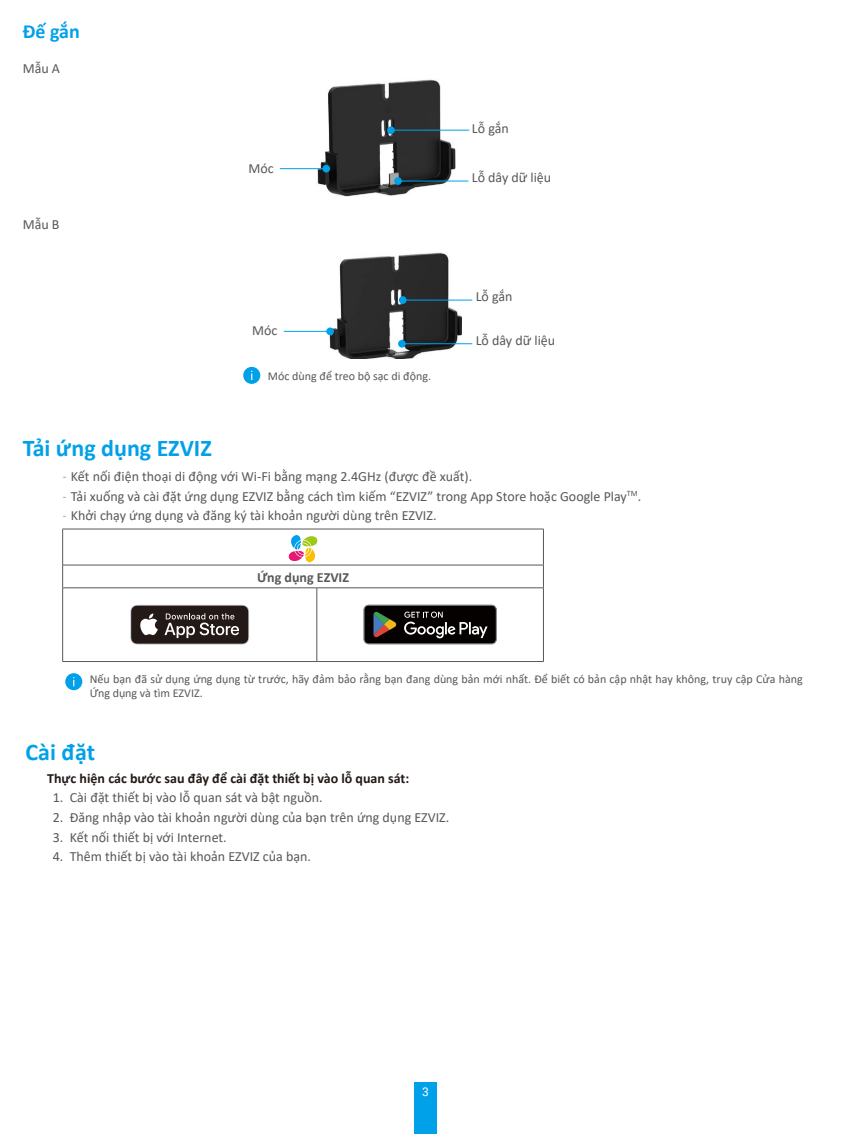
<style>
.page{position:relative;width:851px;height:1134px;background:#fff}
.page>*{position:absolute;margin:0;border:0;box-sizing:border-box;transform-origin:0 0}
.t1{font:700 24px "Calibri";color:#00a1e9}
.t2{font:700 20px "Calibri";color:#00a1e9}
.t3{font:14px "Calibri";color:#595857}
.t4{font:700 14px "Calibri";color:#231916}
.t5{font:700 14px "Calibri";color:#595857}
.t6{font:12px/14.4px "Calibri";color:#595857}
.t7{font:12px "Roboto";color:#fff}
.s1{font-family:"DIN Cond";font-weight:300}
</style>
<div class="page">
<div style="left:414px;top:1083px;width:23px;height:51px;background:#00a1e9"></div>
<img style="left:316px;top:79px;width:140px;height:118px">
<hr style="left:393px;top:130px;width:76px;height:1px;background:#00a1e8">
<hr style="left:399px;top:181px;width:69px;height:1px;background:#00a1e8">
<div style="left:387px;top:126px;width:8px;height:8px;background:#00a1e8;border-radius:50%"></div>
<div style="left:394px;top:177px;width:8px;height:8px;background:#00a1e8;border-radius:50%"></div>
<hr style="left:280px;top:168px;width:44px;height:1px;background:#00a1e8">
<div style="left:322px;top:165px;width:8px;height:7px;background:#00a1e8;border-radius:50%"></div>
<img style="left:329px;top:252px;width:132px;height:106px">
<hr style="left:402px;top:300px;width:70px;height:1px;background:#00a1e8">
<hr style="left:402px;top:343px;width:70px;height:1px;background:#00a1e8">
<div style="left:399px;top:296px;width:7px;height:8px;background:#00a1e8;border-radius:50%"></div>
<div style="left:398px;top:340px;width:8px;height:8px;background:#00a1e8;border-radius:50%"></div>
<hr style="left:284px;top:331px;width:44px;height:1px;background:#00a1e8">
<div style="left:326px;top:327px;width:8px;height:8px;background:#00a1e8;border-radius:50%"></div>
<div style="left:243px;top:367px;width:17px;height:17px;background:#00a1e9;border-radius:50%"></div>
<hr style="left:62px;top:565px;width:255px;height:1px;background:#595857">
<hr style="left:317px;top:565px;width:226px;height:1px;background:#595857">
<hr style="left:62px;top:587px;width:255px;height:1px;background:#595857">
<hr style="left:317px;top:587px;width:226px;height:1px;background:#595857">
<hr style="left:316px;top:588px;width:1px;height:73px;background:#595857">
<hr style="left:543px;top:529px;width:1px;height:36px;background:#595857">
<svg style="left:543px;top:565px;width:1px;height:23px"></svg>
<hr style="left:62px;top:529px;width:255px;height:1px;background:#595857">
<hr style="left:62px;top:529px;width:1px;height:36px;background:#595857">
<hr style="left:317px;top:529px;width:226px;height:1px;background:#595857">
<svg style="left:62px;top:565px;width:1px;height:23px"></svg>
<hr style="left:62px;top:588px;width:1px;height:73px;background:#595857">
<hr style="left:543px;top:588px;width:1px;height:73px;background:#595857">
<hr style="left:62px;top:661px;width:255px;height:1px;background:#595857">
<hr style="left:317px;top:661px;width:226px;height:1px;background:#595857">
<svg style="left:288px;top:535px;width:29px;height:27px"></svg>
<svg style="left:130px;top:605px;width:119px;height:39px"></svg>
<svg style="left:363px;top:605px;width:133px;height:39px"></svg>
<div style="left:65px;top:673px;width:17px;height:17px;background:#00a1e9;border-radius:50%"></div>
<h2 class="t2" style="left:23px;top:17px;width:59px">Đế gắn</h2>
<p class="t3" style="left:23px;top:59px;width:39px">Mẫu A</p>
<p class="t3" style="left:23px;top:215px;width:38px">Mẫu B</p>
<p class="t3" style="left:248px;top:158px;width:27px">Móc</p>
<p class="t3" style="left:252px;top:321px;width:27px">Móc</p>
<p class="t6" style="left:268px;top:369px;width:165px">Móc dùng để treo bộ sạc di động.</p>
<p class="t3" style="left:472px;top:119px;width:38px">Lỗ gắn</p>
<p class="t3" style="left:471px;top:168px;width:81px">Lỗ dây dữ liệu</p>
<p class="t3" style="left:475px;top:287px;width:38px">Lỗ gắn</p>
<p class="t3" style="left:475px;top:330px;width:81px">Lỗ dây dữ liệu</p>
<h1 class="t1" style="left:23px;top:431px;width:191px">Tải ứng dụng EZVIZ</h1>
<p class="t3" style="left:62px;top:467px;width:411px"><span class="s1">-</span> Kết nối điện thoại di động với Wi-Fi bằng mạng 2.4GHz (được đề xuất).</p>
<p class="t3" style="left:62px;top:486px;width:580px"><span class="s1">-</span> Tải xuống và cài đặt ứng dụng EZVIZ bằng cách tìm kiếm “EZVIZ” trong App Store hoặc Google Play<sup>TM</sup>.</p>
<p class="t3" style="left:62px;top:506px;width:375px"><span class="s1">-</span> Khởi chạy ứng dụng và đăng ký tài khoản người dùng trên EZVIZ.</p>
<p class="t5" style="left:257px;top:568px;width:93px">Ứng dụng EZVIZ</p>
<p class="t6" style="left:90px;top:671px;width:714px">Nếu bạn đã sử dụng ứng dụng từ trước, hãy đảm bảo rằng bạn đang dùng bản mới nhất. Để biết có bản cập nhật hay không, truy cập Cửa hàng<br>Ứng dụng và tìm EZVIZ.</p>
<h1 class="t1" style="left:26px;top:735px;width:71px">Cài đặt</h1>
<p class="t4" style="left:47px;top:768px;width:363px">Thực hiện các bước sau đây để cài đặt thiết bị vào lỗ quan sát:</p>
<p class="t3" style="left:53px;top:788px;width:271px">1. Cài đặt thiết bị vào lỗ quan sát và bật nguồn.</p>
<p class="t3" style="left:53px;top:807px;width:398px">2. Đăng nhập vào tài khoản người dùng của bạn trên ứng dụng EZVIZ.</p>
<p class="t3" style="left:53px;top:827px;width:175px">3. Kết nối thiết bị với Internet.</p>
<p class="t3" style="left:53px;top:847px;width:260px">4. Thêm thiết bị vào tài khoản EZVIZ của bạn.</p>
<p class="t7" style="left:422px;top:1084px;width:8px">3</p>
</div>
